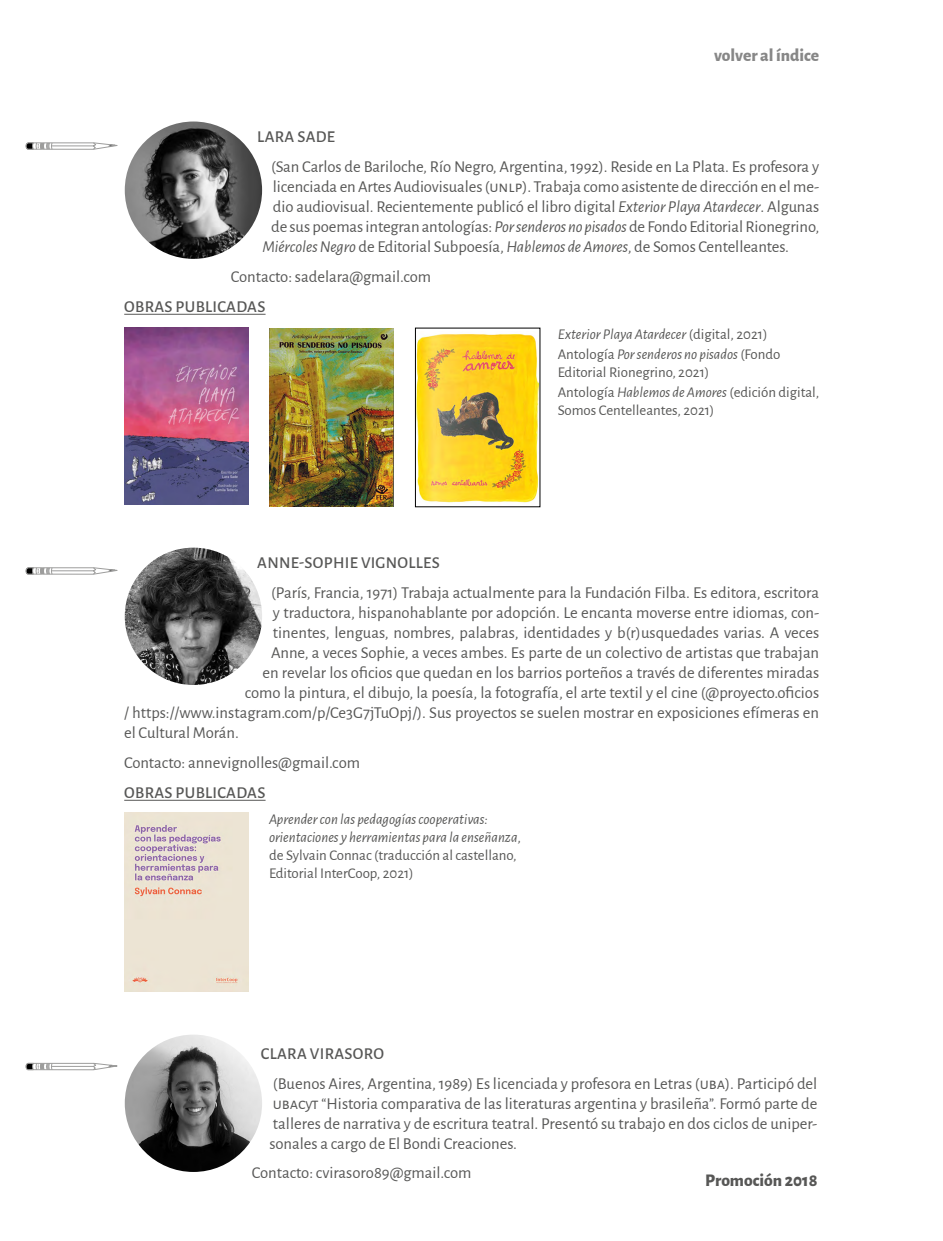
<style>
.page{position:relative;width:943px;height:1241px;background:#fff}
.page>*{position:absolute;margin:0;border:0;box-sizing:border-box;transform-origin:0 0}
.t1{font:800 17.5px "Alegreya Sans";color:#878787}
.t2{font:800 17.5px "Alegreya Sans";color:#575756}
.t3{font:16.62px/19.9px "Alegreya Sans";color:#575756;text-align:justify}
.t4{font:500 16.62px "Alegreya Sans";letter-spacing:.02em;color:#575756}
.t5{font:italic 14.88px/17.8px "Alegreya Sans";color:#575756}
.t6{font:14.88px/20.3px "Alegreya Sans";color:#575756}
.s1{font-style:italic}
.s2{font-style:normal}
</style>
<div class="page">
<hr style="left:124px;top:314px;width:141px;height:1px;background:#575756">
<img style="left:125px;top:121px;width:137px;height:138px;border-radius:69px">
<img style="left:124px;top:327px;width:124px;height:177px">
<img style="left:269px;top:328px;width:124px;height:178px">
<hr style="left:124px;top:799px;width:141px;height:1px;background:#575756">
<img style="left:125px;top:547px;width:137px;height:138px;border-radius:69px">
<img style="left:124px;top:812px;width:124px;height:179px">
<img style="left:125px;top:1034px;width:137px;height:137px;border-radius:69px">
<svg style="left:25px;top:142px;width:93px;height:8px"></svg>
<svg style="left:25px;top:567px;width:93px;height:8px"></svg>
<svg style="left:25px;top:1062px;width:93px;height:8px"></svg>
<img style="left:417px;top:334px;width:121px;height:169px">
<div style="left:415px;top:328px;width:125px;height:179px;border:1px solid #000"></div>
<p class="t1" style="left:714px;top:42px;width:107px">volver al índice</p>
<p class="t4" style="left:257px;top:125px;width:79px">LARA SADE</p>
<p class="t3" style="left:271px;top:156px;width:549px">(San Carlos de Bariloche, Río Negro, Argentina, 1992). Reside en La Plata. Es profesora y</p>
<p class="t3" style="left:273px;top:176px;width:547px">licenciada en Artes Audiovisuales (unlp). Trabaja como asistente de dirección en el me-</p>
<p class="t3" style="left:273px;top:196px;width:548px">dio audiovisual. Recientemente publicó el libro digital <span class="s1">Exterior Playa Atardecer</span>. Algunas</p>
<p class="t3" style="left:271px;top:216px;width:549px">de sus poemas integran antologías: <span class="s1">Por senderos no pisados</span> de Fondo Editorial Rionegrino,</p>
<p class="t3" style="left:262px;top:235px;width:528px"><span class="s1">Miércoles Negro</span> de Editorial Subpoesía, <span class="s1">Hablemos de Amores</span>, de Somos Centelleantes.</p>
<p class="t3" style="left:231px;top:265px;width:202px">Contacto: sadelara@gmail.com</p>
<p class="t4" style="left:124px;top:294px;width:143px">OBRAS PUBLICADAS</p>
<p class="t5" style="left:558px;top:323px;width:224px;line-height:20.3px">Exterior Playa Atardecer <span class="s2">(digital, 2021)<br>Antología</span> Por senderos no pisados <span class="s2">(Fondo</span></p>
<p class="t6" style="left:558px;top:361px;width:263px">Editorial Rionegrino, 2021)<br>Antología <span class="s1">Hablemos de Amores</span> (edición digital,</p>
<p class="t6" style="left:558px;top:399px;width:158px">Somos Centelleantes, 2021)</p>
<p class="t4" style="left:257px;top:551px;width:184px">ANNE-SOPHIE VIGNOLLES</p>
<p class="t3" style="left:271px;top:581px;width:549px">(París, Francia, 1971) Trabaja actualmente para la Fundación Filba. Es editora, escritora</p>
<p class="t3" style="left:273px;top:601px;width:548px">y traductora, hispanohablante por adopción. Le encanta moverse entre idiomas, con-</p>
<p class="t3" style="left:273px;top:621px;width:548px">tinentes, lenguas, nombres, palabras, identidades y b(r)usquedades varias. A veces</p>
<p class="t3" style="left:271px;top:641px;width:549px">Anne, a veces Sophie, a veces ambes. Es parte de un colectivo de artistas que trabajan</p>
<p class="t3" style="left:262px;top:661px;width:558px">en revelar los oficios que quedan en los barrios porteños a través de diferentes miradas</p>
<p class="t3" style="left:245px;top:681px;width:576px">como la pintura, el dibujo, la poesía, la fotografía, el arte textil y el cine (@proyecto.oficios</p>
<p class="t3" style="left:124px;top:701px;width:696px">/ https://www.instagram.com/p/Ce3G7jTuOpj/). Sus proyectos se suelen mostrar en exposiciones efímeras en</p>
<p class="t3" style="left:124px;top:721px;width:116px">el Cultural Morán.</p>
<p class="t3" style="left:124px;top:751px;width:237px">Contacto: annevignolles@gmail.com</p>
<p class="t4" style="left:124px;top:780px;width:143px">OBRAS PUBLICADAS</p>
<p class="t5" style="left:269px;top:809px;width:253px">Aprender con las pedagogías cooperativas: orientaciones y herramientas para la enseñanza<span class="s2">, de Sylvain Connac (traducción al castellano, Editorial InterCoop, 2021)</span></p>
<p class="t4" style="left:261px;top:1041px;width:125px">CLARA VIRASORO</p>
<p class="t3" style="left:269px;top:1072px;width:549px">(Buenos Aires, Argentina, 1989) Es licenciada y profesora en Letras (uba). Participó del ubacyt “Historia comparativa de las literaturas argentina y brasileña”. Formó parte de talleres de narrativa y de escritura teatral. Presentó su trabajo en dos ciclos de uniper&shy;sonales a cargo de El Bondi Creaciones.</p>
<p class="t3" style="left:252px;top:1161px;width:221px">Contacto: cvirasoro89@gmail.com</p>
<p class="t2" style="left:705px;top:1166px;width:114px">Promoción 2018</p>
</div>
